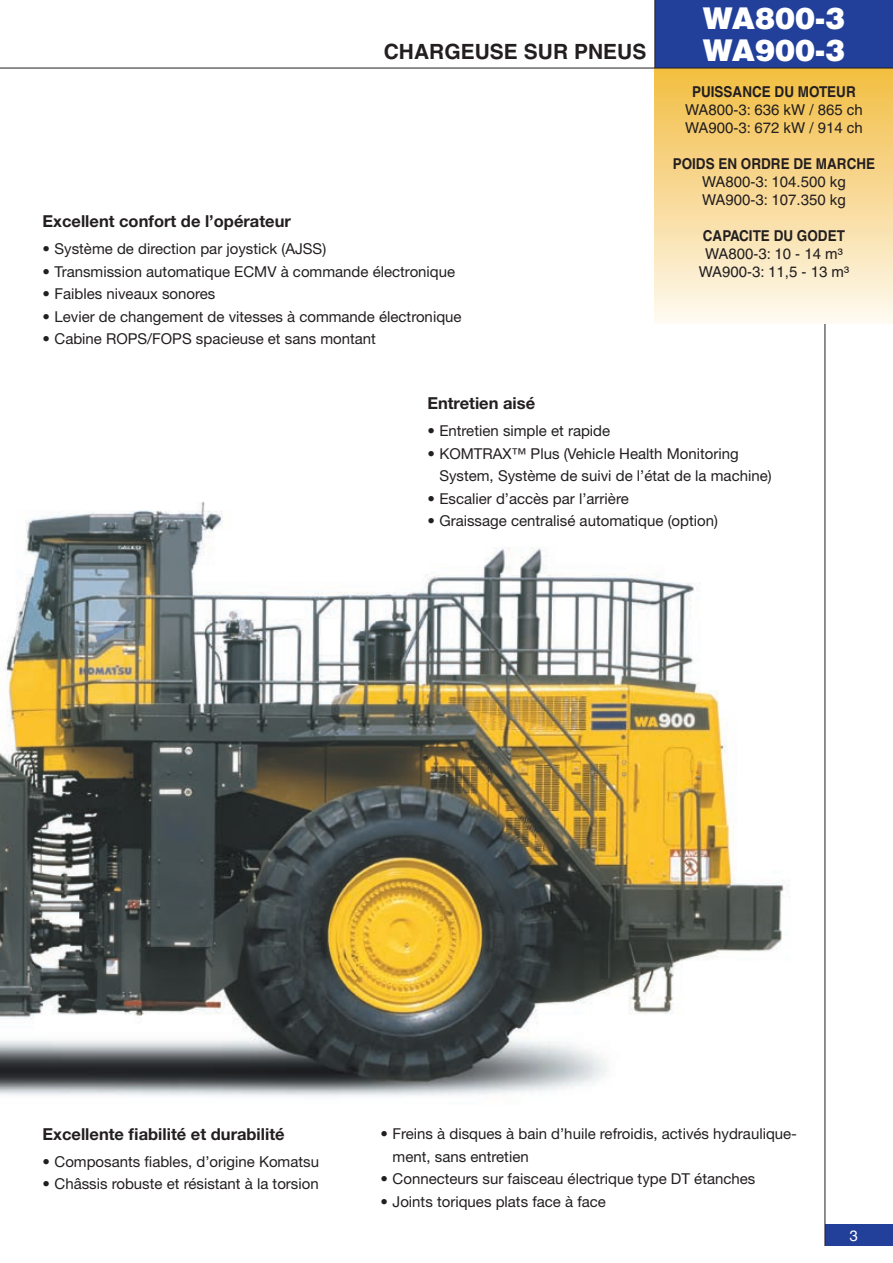
<style>
.page{position:relative;width:893px;height:1263px;background:#fff}
.page>*{position:absolute;margin:0;border:0;box-sizing:border-box;transform-origin:0 0}
.t1{font:900 30px "Helvetica";color:#fff}
.t2{font:700 21px "Helvetica";color:#231f20}
.t3{font:700 16.5px "Helvetica Neue LT Pro";color:#231f20}
.t4{font:15px/22.5px "Helvetica Neue LT Pro";color:#231f20}
.t5{font:15px/18px "Helvetica";color:#231f20}
.t6{font:700 15px "Helvetica";color:#231f20;scale:.9 1}
.t7{font:15px "Helvetica";color:#fff}
</style>
<div class="page">
<img style="left:0;top:502px;width:786px;height:594px">
<div style="left:825px;top:1225px;width:68px;height:21px;background:#223f99"></div>
<hr style="left:825px;top:0;width:1px;height:1246px;background:#231f20">
<div style="left:655px;top:68px;width:238px;height:255px;background:linear-gradient(to bottom,#f2bd41,#fef9f0)"></div>
<div style="left:655px;top:0;width:238px;height:68px;background:#223f99"></div>
<hr style="left:0;top:68px;width:893px;height:1px;background:#231f20">
<hr style="left:654px;top:0;width:1px;height:68px;background:#231f20">
<h1 class="t1" style="left:703px;top:-1px;width:144px">WA800-3</h1>
<h2 class="t2" style="left:384px;top:39px;width:264px">CHARGEUSE SUR PNEUS</h2>
<h1 class="t1" style="left:703px;top:30px;width:144px">WA900-3</h1>
<p class="t6" style="left:692px;top:82px;width:183px">PUISSANCE DU MOTEUR</p>
<p class="t5" style="left:685px;top:100px;width:179px">WA800-3: 636 kW / 865 ch<br>WA900-3: 672 kW / 914 ch</p>
<p class="t6" style="left:673px;top:154px;width:227px">POIDS EN ORDRE DE MARCHE</p>
<p class="t5" style="left:702px;top:172px;width:145px">WA800-3: 104.500 kg<br>WA900-3: 107.350 kg</p>
<p class="t6" style="left:703px;top:226px;width:159px">CAPACITE DU GODET</p>
<p class="t5" style="left:699px;top:244px;width:152px;text-align:center">WA800-3: 10 - 14 m³<br>WA900-3: 11,5 - 13 m³</p>
<p class="t3" style="left:43px;top:211px;width:250px">Excellent confort de l’opérateur</p>
<p class="t4" style="left:43px;top:237px;width:285px">• Système de direction par joystick (AJSS)</p>
<p class="t4" style="left:43px;top:260px;width:414px">• Transmission automatique ECMV à commande électronique</p>
<p class="t4" style="left:43px;top:282px;width:174px">• Faibles niveaux sonores</p>
<p class="t4" style="left:43px;top:305px;width:421px">• Levier de changement de vitesses à commande électronique</p>
<p class="t4" style="left:43px;top:327px;width:335px">• Cabine ROPS/FOPS spacieuse et sans montant</p>
<p class="t3" style="left:427px;top:393px;width:109px">Entretien aisé</p>
<p class="t4" style="left:427px;top:419px;width:184px">• Entretien simple et rapide</p>
<p class="t4" style="left:439px;top:442px;width:334px;text-indent:-12px">• KOMTRAX™ Plus (Vehicle Health Monitoring<br>System, Système de suivi de l’état de la machine)</p>
<p class="t4" style="left:427px;top:487px;width:203px">• Escalier d’accès par l’arrière</p>
<p class="t4" style="left:427px;top:509px;width:292px">• Graissage centralisé automatique (option)</p>
<p class="t3" style="left:43px;top:1124px;width:244px">Excellente fiabilité et durabilité</p>
<p class="t4" style="left:43px;top:1150px;width:278px">• Composants fiables, d’origine Komatsu</p>
<p class="t4" style="left:43px;top:1172px;width:278px">• Châssis robuste et résistant à la torsion</p>
<p class="t4" style="left:393px;top:1122px;width:406px;text-indent:-12px">• Freins à disques à bain d’huile refroidis, activés hydraulique&shy;ment, sans entretien</p>
<p class="t4" style="left:381px;top:1167px;width:376px">• Connecteurs sur faisceau électrique type DT étanches</p>
<p class="t4" style="left:381px;top:1189px;width:227px">• Joints toriques plats face à face</p>
<p class="t7" style="left:849px;top:1227px;width:10px">3</p>
</div>
